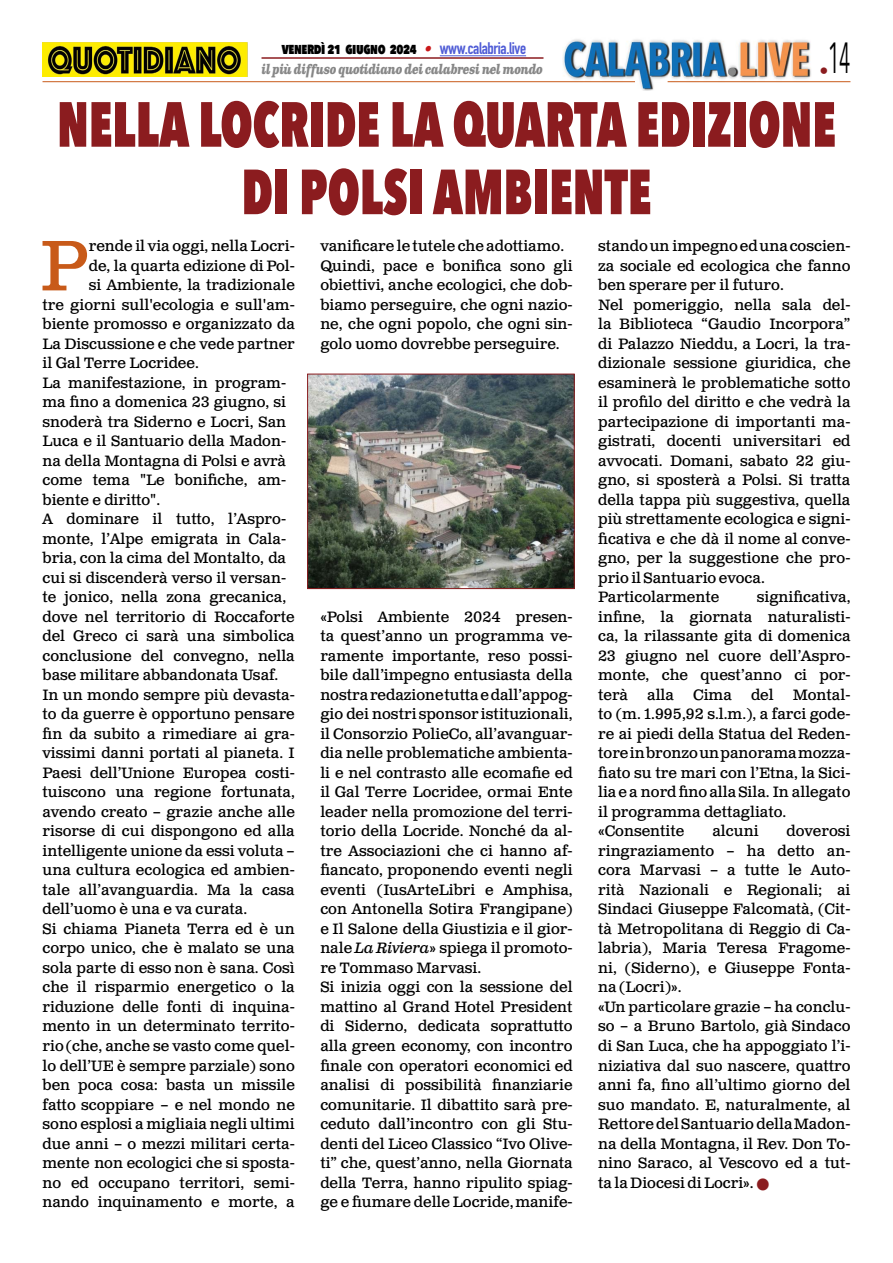
<style>
.page{position:relative;width:893px;height:1263px;background:#fff}
.page>*{position:absolute;margin:0;border:0;box-sizing:border-box;transform-origin:0 0}
.t1{font:71.25px "Clarendon Text Pro";color:#c85a19}
.t2{font:800 63px/67.5px "Avenir Next Condensed";color:#8b1c1f;text-align:center;scale:.8 1}
.t3{font:43.5px "Avenir Next Condensed";color:#000;scale:.55 1}
.t4{font:15px/19.5px "Clarendon Text Pro";color:#000}
.t5{font:800 15px "Avenir Next Condensed";letter-spacing:-.03em;color:#000;scale:.9 1}
.t6{font:italic 700 13.5px "Clarendon Text Pro";letter-spacing:-.05em;color:#878787;scale:.79 1}
.s1{font-family:"Clarendon Text Pro";font-weight:700;font-style:italic;color:#ca181a}
.s2{font-family:"DIN Condensed";font-weight:700;font-size:16.5px;color:#4f5cd6}
.s3{font-style:italic}
.s4{color:#8b1c1f}
</style>
<div class="page">
<img style="left:563px;top:39px;width:248px;height:51px">
<hr style="left:43px;top:81px;width:592px;height:1px;background:#c85a19">
<hr style="left:668px;top:81px;width:182px;height:1px;background:#c85a19">
<hr style="left:440px;top:55px;width:86px;height:1px;background:#4f5cd6">
<hr style="left:261px;top:57px;width:282px;height:2px;background:#8b1c1f">
<img style="left:43px;top:42px;width:204px;height:35px">
<img style="left:309px;top:376px;width:263px;height:211px">
<div style="left:307px;top:374px;width:267px;height:215px;border:1px solid #8b1c1f"></div>
<h3 class="t3" style="left:820px;top:20px;width:58px"><sub>•</sub>14</h3>
<p class="t5" style="left:282px;top:39px;width:273px">venerdì 21 giugno 2024 <span class="s1">•</span> <span class="s2">www.calabria.live</span></p>
<p class="t6" style="left:261px;top:61px;width:358px">il più diffuso quotidiano dei calabresi nel mondo</p>
<h2 class="t2" style="left:57px;top:90px;width:975px">NELLA LOCRIDE LA QUARTA EDIZIONE<br>DI POLSI AMBIENTE</h2>
<h1 class="t1" style="left:40px;top:223px;width:51px">P</h1>
<p class="t4" style="left:89px;top:237px;width:207px">rende il via oggi, nella Locri-</p>
<p class="t4" style="left:320px;top:237px;width:254px">vanificare le tutele che adottiamo.<br>Quindi, pace e bonifica sono gli obiettivi, anche ecologici, che dob&shy;biamo perseguire, che ogni nazio&shy;ne, che ogni popolo, che ogni sin&shy;golo uomo dovrebbe perseguire.</p>
<p class="t4" style="left:598px;top:237px;width:254px">stando un impegno ed una coscien&shy;za sociale ed ecologica che fanno ben sperare per il futuro.<br>Nel pomeriggio, nella sala del&shy;la Biblioteca “Gaudio Incorpora” di Palazzo Nieddu, a Locri, la tra&shy;dizionale sessione giuridica, che esaminerà le problematiche sotto il profilo del diritto e che vedrà la partecipazione di importanti ma&shy;gistrati, docenti universitari ed avvocati. Domani, sabato 22 giu&shy;gno, si sposterà a Polsi. Si tratta della tappa più suggestiva, quella più strettamente ecologica e signi&shy;ficativa e che dà il nome al conve&shy;gno, per la suggestione che pro&shy;prio il Santuario evoca.<br>Particolarmente</p>
<p class="t4" style="left:89px;top:257px;width:207px">de, la quarta edizione di Pol-</p>
<p class="t4" style="left:89px;top:276px;width:207px">si Ambiente, la tradizionale</p>
<p class="t4" style="left:43px;top:296px;width:254px">tre giorni sull'ecologia e sull'am-</p>
<p class="t4" style="left:43px;top:315px;width:254px">biente promosso e organizzato da</p>
<p class="t4" style="left:43px;top:335px;width:254px">La Discussione e che vede partner</p>
<p class="t4" style="left:43px;top:354px;width:158px">il Gal Terre Locridee.</p>
<p class="t4" style="left:43px;top:374px;width:245px">La manifestazione, in program-</p>
<p class="t4" style="left:43px;top:393px;width:245px">ma fino a domenica 23 giugno, si</p>
<p class="t4" style="left:43px;top:413px;width:245px">snoderà tra Siderno e Locri, San</p>
<p class="t4" style="left:43px;top:432px;width:245px">Luca e il Santuario della Madon-</p>
<p class="t4" style="left:43px;top:452px;width:245px">na della Montagna di Polsi e avrà</p>
<p class="t4" style="left:43px;top:471px;width:245px">come tema "Le bonifiche, am-</p>
<p class="t4" style="left:43px;top:491px;width:119px">biente e diritto".</p>
<p class="t4" style="left:43px;top:510px;width:245px">A dominare il tutto, l’Aspro-</p>
<p class="t4" style="left:43px;top:530px;width:245px">monte, l’Alpe emigrata in Cala-</p>
<p class="t4" style="left:43px;top:549px;width:245px">bria, con la cima del Montalto, da</p>
<p class="t4" style="left:43px;top:569px;width:245px">cui si discenderà verso il versan-</p>
<p class="t4" style="left:43px;top:588px;width:245px">te jonico, nella zona grecanica,</p>
<p class="t4" style="left:43px;top:608px;width:254px">dove nel territorio di Roccaforte</p>
<p class="t4" style="left:43px;top:627px;width:254px">del Greco ci sarà una simbolica</p>
<p class="t4" style="left:43px;top:647px;width:254px">conclusione del convegno, nella</p>
<p class="t4" style="left:43px;top:666px;width:237px">base militare abbandonata Usaf.</p>
<p class="t4" style="left:43px;top:686px;width:254px">In un mondo sempre più devasta-</p>
<p class="t4" style="left:43px;top:705px;width:254px">to da guerre è opportuno pensare</p>
<p class="t4" style="left:43px;top:725px;width:254px">fin da subito a rimediare ai gra-</p>
<p class="t4" style="left:43px;top:744px;width:254px">vissimi danni portati al pianeta. I</p>
<p class="t4" style="left:43px;top:764px;width:254px">Paesi dell’Unione Europea costi-</p>
<p class="t4" style="left:43px;top:783px;width:254px">tuiscono una regione fortunata,</p>
<p class="t4" style="left:43px;top:803px;width:254px">avendo creato – grazie anche alle</p>
<p class="t4" style="left:43px;top:822px;width:254px">risorse di cui dispongono ed alla</p>
<p class="t4" style="left:43px;top:842px;width:254px">intelligente unione da essi voluta –</p>
<p class="t4" style="left:43px;top:861px;width:254px">una cultura ecologica ed ambien-</p>
<p class="t4" style="left:43px;top:881px;width:254px">tale all’avanguardia. Ma la casa</p>
<p class="t4" style="left:43px;top:900px;width:206px">dell’uomo è una e va curata.</p>
<p class="t4" style="left:43px;top:920px;width:254px">Si chiama Pianeta Terra ed è un</p>
<p class="t4" style="left:43px;top:939px;width:254px">corpo unico, che è malato se una</p>
<p class="t4" style="left:43px;top:959px;width:254px">sola parte di esso non è sana. Così</p>
<p class="t4" style="left:43px;top:978px;width:254px">che il risparmio energetico o la</p>
<p class="t4" style="left:43px;top:998px;width:254px">riduzione delle fonti di inquina-</p>
<p class="t4" style="left:43px;top:1017px;width:254px">mento in un determinato territo-</p>
<p class="t4" style="left:43px;top:1037px;width:254px">rio (che, anche se vasto come quel-</p>
<p class="t4" style="left:43px;top:1056px;width:254px">lo dell’UE è sempre parziale) sono</p>
<p class="t4" style="left:43px;top:1076px;width:254px">ben poca cosa: basta un missile</p>
<p class="t4" style="left:43px;top:1095px;width:254px">fatto scoppiare – e nel mondo ne</p>
<p class="t4" style="left:43px;top:1115px;width:254px">sono esplosi a migliaia negli ultimi</p>
<p class="t4" style="left:43px;top:1134px;width:254px">due anni – o mezzi militari certa-</p>
<p class="t4" style="left:43px;top:1154px;width:254px">mente non ecologici che si sposta-</p>
<p class="t4" style="left:43px;top:1173px;width:254px">no ed occupano territori, semi-</p>
<p class="t4" style="left:43px;top:1193px;width:254px">nando inquinamento e morte, a</p>
<p class="t4" style="left:598px;top:588px;width:254px;text-align:justify;text-indent:159px">significativa, infine, la giornata naturalisti&shy;ca, la rilassante gita di domenica 23 giugno nel cuore dell’Aspro&shy;monte, che quest’anno ci por&shy;terà</p>
<p class="t4" style="left:320px;top:608px;width:254px">«Polsi Ambiente 2024 presen&shy;ta quest’anno un programma ve&shy;ramente importante, reso possi&shy;bile dall’impegno entusiasta della nostra redazione tutta e dall’appog&shy;gio dei nostri sponsor istituzionali, il Consorzio PolieCo, all’avanguar&shy;dia nelle problematiche ambienta&shy;li e nel contrasto alle ecomafie ed il Gal Terre Locridee, ormai Ente leader nella promozione del terri&shy;torio della Locride. Nonché da al&shy;tre Associazioni che ci hanno af&shy;fiancato, proponendo eventi negli eventi (IusArteLibri e Amphisa, con Antonella Sotira Frangipane) e Il Salone della Giustizia e il gior&shy;nale <span class="s3">La Riviera</span>» spiega il promoto&shy;re Tommaso Marvasi.<br>Si inizia oggi con la sessione del mattino al Grand Hotel President di Siderno, dedicata soprattutto alla green economy, con incontro finale con operatori economici ed analisi di possibilità finanziarie comunitarie. Il dibattito sarà pre&shy;ceduto dall’incontro con gli Stu&shy;denti del Liceo Classico “Ivo Olive&shy;ti” che, quest’anno, nella Giornata della Terra, hanno ripulito spiag&shy;ge e fiumare delle Locride, manife-</p>
<p class="t4" style="left:598px;top:686px;width:254px;text-indent:195px">Montal&shy;to (m. 1.995,92 s.l.m.), a farci gode&shy;re ai piedi della Statua del Reden&shy;tore in bronzo un panorama mozza&shy;fiato su tre mari con l’Etna, la Sici&shy;lia e a nord fino alla Sila. In allegato il programma dettagliato. «Consentite</p>
<p class="t4" style="left:647px;top:686px;width:28px">alla</p>
<p class="t4" style="left:693px;top:686px;width:40px">Cima</p>
<p class="t4" style="left:751px;top:686px;width:24px">del</p>
<p class="t4" style="left:598px;top:822px;width:254px;text-indent:188px">doverosi ringraziamento – ha detto an&shy;cora Marvasi – a tutte le Auto&shy;rità Nazionali e Regionali; ai<br>Sindaci Giuseppe Falcomatà, (Cit&shy;tà Metropolitana di Reggio di Ca&shy;labria), Maria Teresa Fragome&shy;ni, (Siderno), e Giuseppe Fonta&shy;na (Locri)».<br>«Un particolare grazie – ha conclu&shy;so – a Bruno Bartolo, già Sindaco di San Luca, che ha appoggiato l’i&shy;niziativa dal suo nascere, quattro anni fa, fino all’ultimo giorno del suo mandato. E, naturalmente, al<br>Rettore del Santuario della Madon&shy;na della Montagna, il Rev. Don To&shy;nino Saraco, al Vescovo ed a tut&shy;ta la Diocesi di Locri». <span class="s4">■</span></p>
<p class="t4" style="left:712px;top:822px;width:48px">alcuni</p>
</div>
